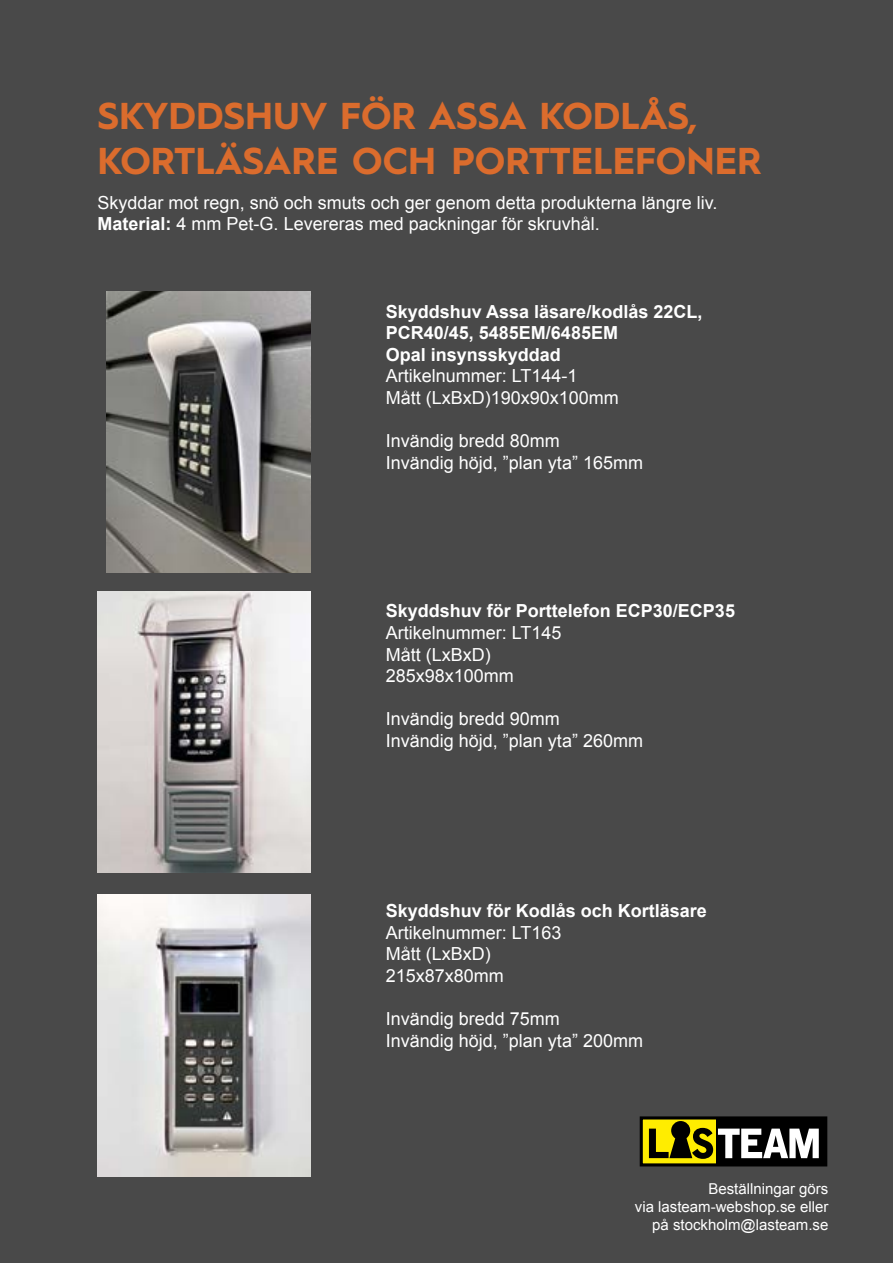
<style>
.page{position:relative;width:893px;height:1263px;background:#494949}
.page>*{position:absolute;margin:0;border:0;box-sizing:border-box;transform-origin:0 0}
.t1{font:700 37.5px/45px "Hurme Geometric Sans 1";color:#db6c2d}
.t2{font:18px/21.6px "Arial";color:#fff}
.t3{font:700 18px/21.6px "Arial";color:#fff}
.t4{font:15px/18px "Arial";color:#fff;text-align:right}
.s1{font-weight:700}
</style>
<div class="page">
<img style="left:98px;top:894px;width:213px;height:282px">
<div style="left:641px;top:1118px;width:185px;height:47px;background:#ffed00"></div>
<div style="left:716px;top:1118px;width:110px;height:46px;background:#000"></div>
<div style="left:640px;top:1116px;width:187px;height:50px;border:3px solid #000"></div>
<svg style="left:649px;top:1121px;width:170px;height:38px"></svg>
<img style="left:98px;top:591px;width:213px;height:282px">
<img style="left:106px;top:291px;width:205px;height:282px">
<h1 class="t1" style="left:98px;top:91px;width:666px">SKYDDSHUV FÖR ASSA KODLÅS,<br>KORTLÄSARE OCH PORTTELEFONER</h1>
<p class="t2" style="left:98px;top:192px;width:622px">Skyddar mot regn, snö och smuts och ger genom detta produkterna längre liv.<br><span class="s1">Material:</span> 4 mm Pet-G. Levereras med packningar för skruvhål.</p>
<p class="t3" style="left:386px;top:301px;width:318px">Skyddshuv Assa läsare/kodlås 22CL,<br>PCR40/45, 5485EM/6485EM<br>Opal insynsskyddad</p>
<p class="t2" style="left:386px;top:365px;width:235px">Artikelnummer: LT144-1<br>Mått (LxBxD)190x90x100mm</p>
<p class="t2" style="left:386px;top:430px;width:259px">Invändig bredd 80mm<br>Invändig höjd, ”plan yta” 165mm</p>
<p class="t3" style="left:386px;top:601px;width:351px">Skyddshuv för Porttelefon ECP30/ECP35</p>
<p class="t2" style="left:386px;top:622px;width:177px">Artikelnummer: LT145<br>Mått (LxBxD)<br>285x98x100mm</p>
<p class="t2" style="left:386px;top:708px;width:259px">Invändig bredd 90mm<br>Invändig höjd, ”plan yta” 260mm</p>
<p class="t3" style="left:386px;top:900px;width:323px">Skyddshuv för Kodlås och Kortläsare</p>
<p class="t2" style="left:386px;top:922px;width:177px">Artikelnummer: LT163<br>Mått (LxBxD)<br>215x87x80mm</p>
<p class="t2" style="left:386px;top:1008px;width:259px">Invändig bredd 75mm<br>Invändig höjd, ”plan yta” 200mm</p>
<p class="t4" style="left:635px;top:1180px;width:195px">Beställningar görs<br>via lasteam-webshop.se eller på stockholm@lasteam.se</p>
</div>
